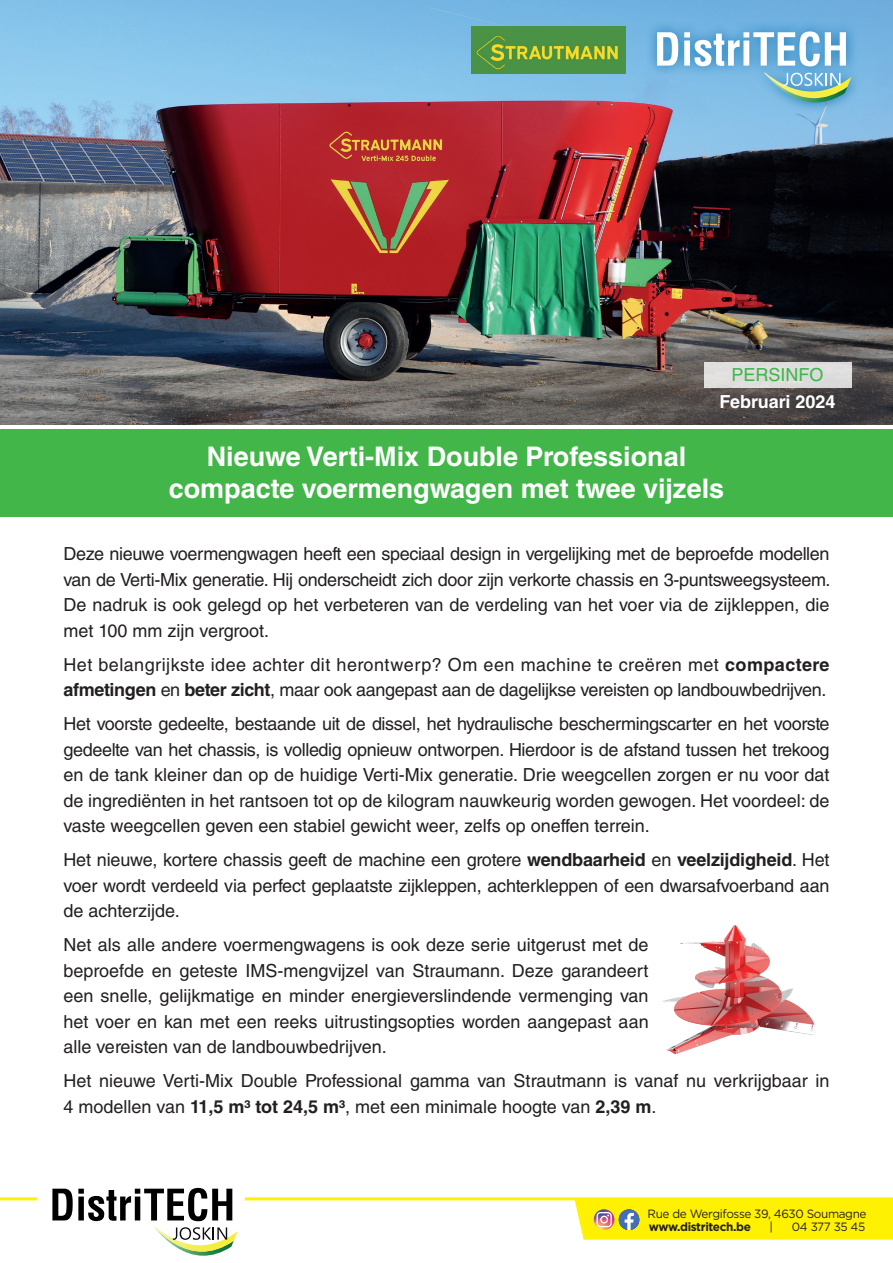
<style>
.page{position:relative;width:893px;height:1263px;background:#fff}
.page>*{position:absolute;margin:0;border:0;box-sizing:border-box;transform-origin:0 0}
.t1{font:700 27px/32.4px "Helvetica LT Std";color:#fff;text-align:center}
.t2{font:18px/25.5px "Helvetica LT Std";color:#231f20;text-align:justify}
.t3{font:700 18px "Helvetica LT Std";color:#fff}
.t4{font:18px "Helvetica LT Std";color:#3eb64b}
.t5{font:12px "Gotham";letter-spacing:-.03em;color:#231f20}
.t6{font:700 12px "Gotham";letter-spacing:-.03em;color:#231f20}
.s1{font-weight:700}
</style>
<div class="page">
<img style="left:0;top:0;width:893px;height:424px">
<div style="left:646px;top:20px;width:216px;height:94px;background:#006ca9;opacity:.75"></div>
<img style="left:764px;top:98px;width:85px;height:5px">
<img style="left:764px;top:73px;width:87px;height:25px">
<svg style="left:783px;top:73px;width:57px;height:13px"></svg>
<svg style="left:657px;top:32px;width:21px;height:34px"></svg>
<svg style="left:684px;top:31px;width:162px;height:35px"></svg>
<img style="left:471px;top:27px;width:154px;height:47px">
<svg style="left:574px;top:1200px;width:319px;height:40px;background:#f9ec10"></svg>
<hr style="left:245px;top:1197px;width:648px;height:3px;background:#fff101">
<hr style="left:0;top:1197px;width:37px;height:3px;background:#fff101">
<img style="left:183px;top:1251px;width:40px;height:5px">
<img style="left:154px;top:1227px;width:84px;height:24px">
<svg style="left:173px;top:1227px;width:54px;height:13px"></svg>
<svg style="left:52px;top:1188px;width:180px;height:33px"></svg>
<div style="left:704px;top:362px;width:147px;height:25px;background:#dfdedd"></div>
<div style="left:711px;top:385px;width:133px;height:32px;background:#231f20;opacity:.75"></div>
<div style="left:0;top:429px;width:893px;height:87px;background:#42b649"></div>
<img style="left:663px;top:925px;width:153px;height:130px">
<p class="t4" style="left:732px;top:364px;width:93px">PERSINFO</p>
<p class="t3" style="left:719px;top:390px;width:118px">Februari 2024</p>
<h1 class="t1" style="left:169px;top:440px;width:557px">Nieuwe Verti-Mix Double Professional compacte voermengwagen met twee vijzels</h1>
<p class="t2" style="left:63px;top:541px;width:769px">Deze nieuwe voermengwagen heeft een speciaal design in vergelijking met de beproefde modellen van de Verti-Mix generatie. Hij onderscheidt zich door zijn verkorte chassis en 3-puntsweegsysteem.<br>De nadruk is ook gelegd op het verbeteren van de verdeling van het voer via de zijkleppen, die met 100 mm zijn vergroot.</p>
<p class="t2" style="left:63px;top:651px;width:768px">Het belangrijkste idee achter dit herontwerp? Om een machine te creëren met <span class="s1">compactere afmetingen</span> en <span class="s1">beter zicht</span>, maar ook aangepast aan de dagelijkse vereisten op landbouwbedrijven.</p>
<p class="t2" style="left:63px;top:711px;width:768px">Het voorste gedeelte, bestaande uit de dissel, het hydraulische beschermingscarter en het voorste gedeelte van het chassis, is volledig opnieuw ontworpen. Hierdoor is de afstand tussen het trekoog en de tank kleiner dan op de huidige Verti-Mix generatie. Drie weegcellen zorgen er nu voor dat de ingrediënten in het rantsoen tot op de kilogram nauwkeurig worden gewogen. Het voordeel: de vaste weegcellen geven een stabiel gewicht weer, zelfs op oneffen terrein.</p>
<p class="t2" style="left:63px;top:847px;width:768px">Het nieuwe, kortere chassis geeft de machine een grotere <span class="s1">wendbaarheid</span> en <span class="s1">veelzijdigheid</span>. Het voer wordt verdeeld via perfect geplaatste zijkleppen, achterkleppen of een dwarsafvoerband aan de achterzijde.</p>
<p class="t2" style="left:63px;top:932px;width:587px">Net als alle andere voermengwagens is ook deze serie uitgerust met de beproefde en geteste IMS-mengvijzel van Straumann. Deze garandeert een snelle, gelijkmatige en minder energieverslindende vermenging van het voer en kan met een reeks uitrustingsopties worden aangepast aan alle vereisten van de landbouwbedrijven.</p>
<p class="t2" style="left:63px;top:1068px;width:768px">Het nieuwe Verti-Mix Double Professional gamma van Strautmann is vanaf nu verkrijgbaar in<br>4 modellen van <span class="s1">11,5 m³ tot 24,5 m³</span>, met een minimale hoogte van <span class="s1">2,39 m</span>.</p>
<p class="t5" style="left:648px;top:1207px;width:221px">Rue de Wergifosse 39, 4630 Soumagne</p>
<p class="t6" style="left:649px;top:1220px;width:104px">www.distritech.be</p>
<p class="t5" style="left:770px;top:1220px;width:5px">|</p>
<p class="t5" style="left:792px;top:1220px;width:75px">04 377 35 45</p>
</div>
